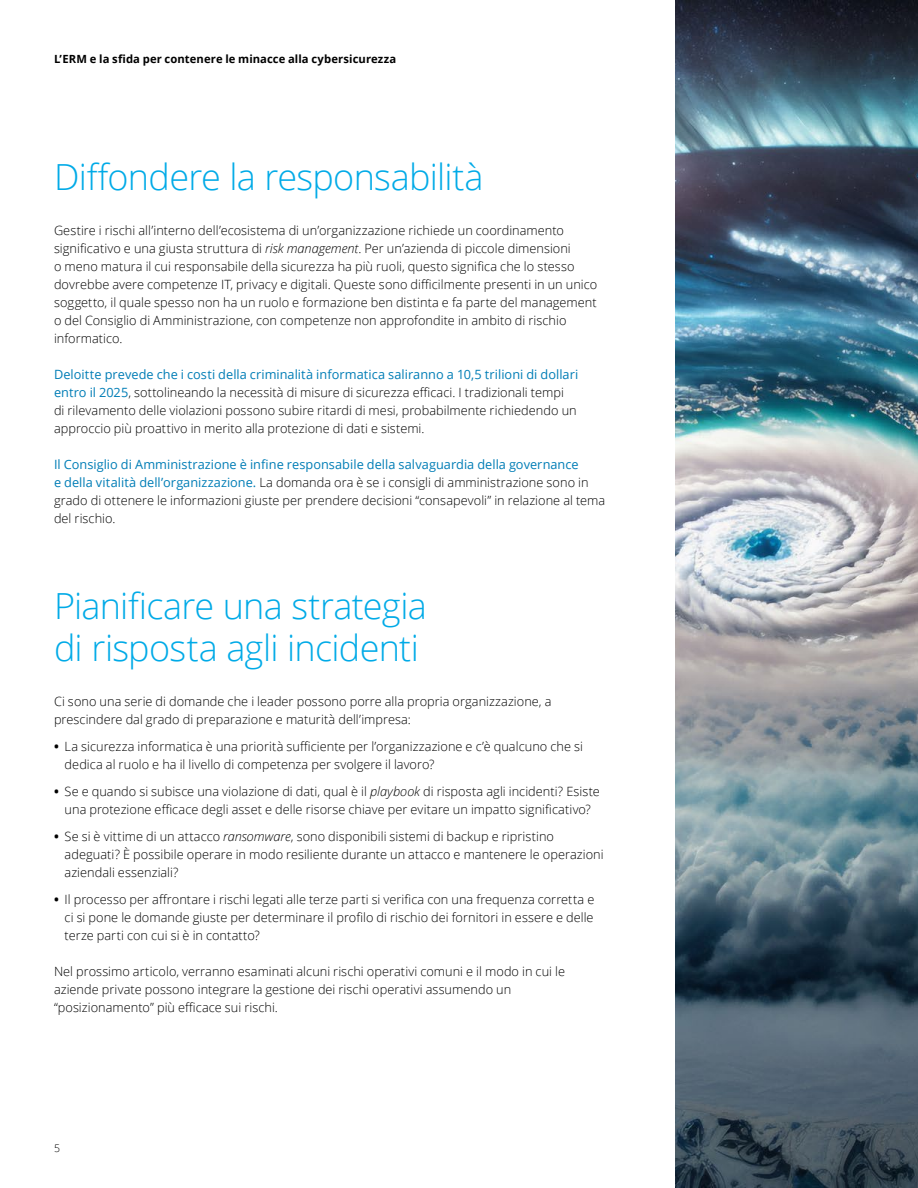
<style>
.page{position:relative;width:918px;height:1188px;background:#fff}
.page>*{position:absolute;margin:0;border:0;box-sizing:border-box;transform-origin:0 0}
.t1{font:300 36px/42px "Open Sans";letter-spacing:-.02em;color:#00aae7}
.t2{font:300 12.75px/18px "Open Sans";letter-spacing:.005em;color:#000}
.t3{font:700 11.25px "Open Sans";letter-spacing:.005em;color:#000}
.t4{font:300 10.5px "Open Sans";color:#000}
.s1{font-style:italic}
.s2{font-weight:400;color:#007db6}
.s3{font-weight:700}
</style>
<div class="page">
<img style="left:675px;top:0;width:243px;height:1188px">
<p class="t3" style="left:54px;top:51px;width:344px">L’ERM e la sfida per contenere le minacce alla cybersicurezza</p>
<h1 class="t1" style="left:54px;top:155px;width:431px">Diffondere la responsabilità</h1>
<p class="t2" style="left:54px;top:221px;width:545px">Gestire i rischi all’interno dell’ecosistema di un’organizzazione richiede un coordinamento significativo e una giusta struttura di <span class="s1">risk management</span>. Per un’azienda di piccole dimensioni<br>o meno matura il cui responsabile della sicurezza ha più ruoli, questo significa che lo stesso dovrebbe avere competenze IT, privacy e digitali. Queste sono difficilmente presenti in un unico soggetto, il quale spesso non ha un ruolo e formazione ben distinta e fa parte del management o del Consiglio di Amministrazione, con competenze non approfondite in ambito di rischio informatico.</p>
<p class="t2" style="left:54px;top:365px;width:526px"><span class="s2">Deloitte prevede che i costi della criminalità informatica saliranno a 10,5 trilioni di dollari entro il 2025</span>, sottolineando la necessità di misure di sicurezza efficaci. I tradizionali tempi<br>di rilevamento delle violazioni possono subire ritardi di mesi, probabilmente richiedendo un approccio più proattivo in merito alla protezione di dati e sistemi.</p>
<p class="t2" style="left:54px;top:455px;width:553px"><span class="s2">Il Consiglio di Amministrazione è infine responsabile della salvaguardia della governance<br>e della vitalità dell’organizzazione.</span> La domanda ora è se i consigli di amministrazione sono in grado di ottenere le informazioni giuste per prendere decisioni “consapevoli” in relazione al tema del rischio.</p>
<h1 class="t1" style="left:54px;top:584px;width:374px">Pianificare una strategia di risposta agli incidenti</h1>
<p class="t2" style="left:54px;top:692px;width:499px">Ci sono una serie di domande che i leader possono porre alla propria organizzazione, a prescindere dal grado di preparazione e maturità dell’impresa:</p>
<p class="t2" style="left:65px;top:737px;width:520px;text-indent:-11px"><span class="s3">•</span> La sicurezza informatica è una priorità sufficiente per l’organizzazione e c’è qualcuno che si dedica al ruolo e ha il livello di competenza per svolgere il lavoro?</p>
<p class="t2" style="left:54px;top:782px;width:547px;text-align:center"><span class="s3">•</span> Se e quando si subisce una violazione di dati, qual è il <span class="s1">playbook</span> di risposta agli incidenti? Esiste una protezione efficace degli asset e delle risorse chiave per evitare un impatto significativo?</p>
<p class="t2" style="left:65px;top:827px;width:541px;text-indent:-11px"><span class="s3">•</span> Se si è vittime di un attacco <span class="s1">ransomware</span>, sono disponibili sistemi di backup e ripristino adeguati? È possibile operare in modo resiliente durante un attacco e mantenere le operazioni aziendali essenziali?</p>
<p class="t2" style="left:65px;top:890px;width:531px;text-align:justify;text-indent:-11px"><span class="s3">•</span> Il processo per affrontare i rischi legati alle terze parti si verifica con una frequenza corretta e ci si pone le domande giuste per determinare il profilo di rischio dei fornitori in essere e delle terze parti con cui si è in contatto?</p>
<p class="t2" style="left:54px;top:962px;width:513px">Nel prossimo articolo, verranno esaminati alcuni rischi operativi comuni e il modo in cui le aziende private possono integrare la gestione dei rischi operativi assumendo un “posizionamento” più efficace sui rischi.</p>
<p class="t4" style="left:54px;top:1141px;width:7px">5</p>
</div>
